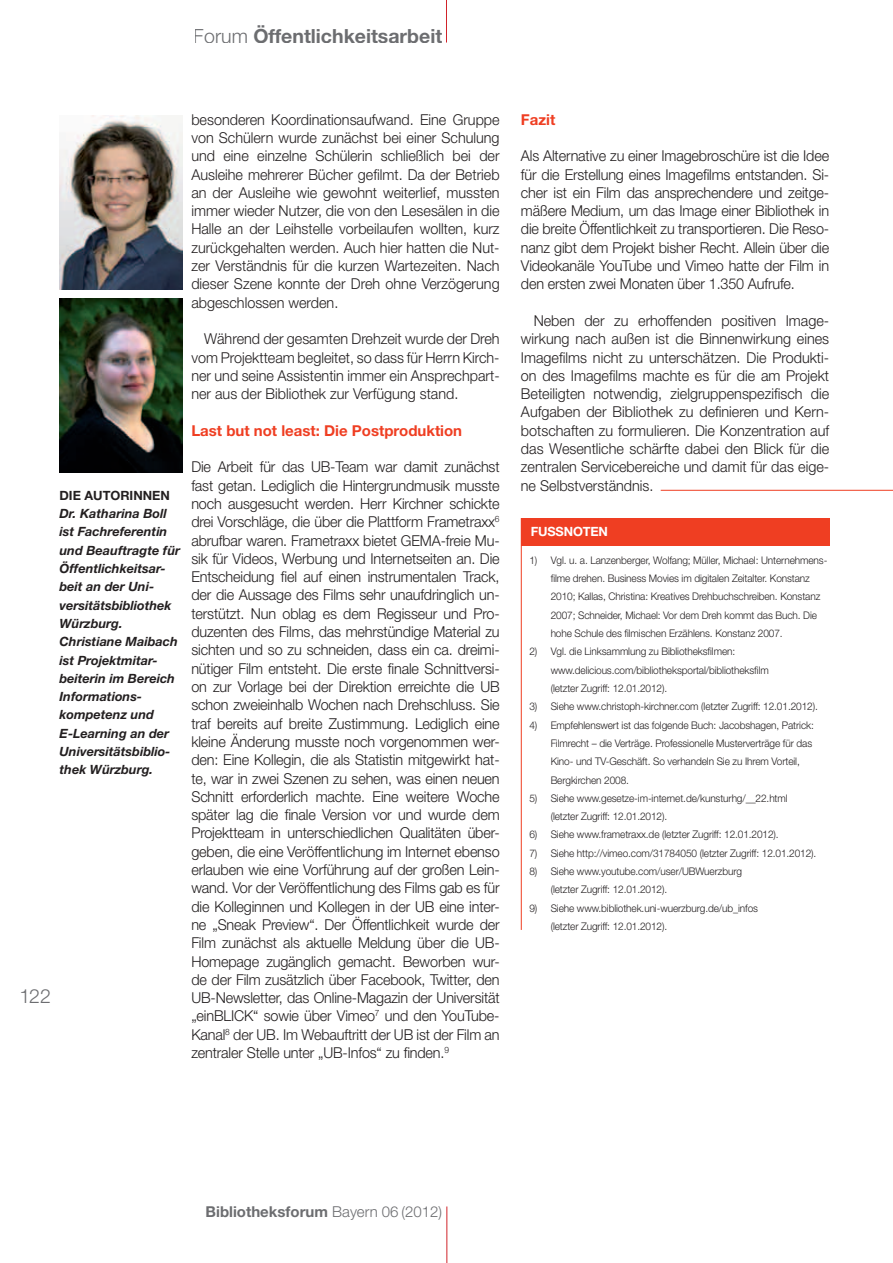
<style>
.page{position:relative;width:893px;height:1263px;background:#fff}
.page>*{position:absolute;margin:0;border:0;box-sizing:border-box;transform-origin:0 0}
.t1{font:700 19.5px "Helvetica Neue";color:#6c6d70}
.t2{font:300 19.5px "Helvetica Neue";color:#6c6d70}
.t3{font:300 15px/18.3px "Helvetica Neue";color:#231f20;text-align:justify;scale:.96 1}
.t4{font:700 15px "Helvetica Neue";color:#ef3e22}
.t5{font:700 15px "Helvetica Neue";color:#6c6d70}
.t6{font:italic 700 12.75px/18.3px "Helvetica Neue";color:#231f20}
.t7{font:700 12.75px "Helvetica Neue";color:#231f20}
.t8{font:700 12.75px "Helvetica Neue";letter-spacing:-.01em;color:#fff}
.t9{font:300 10.5px/18.3px "Helvetica Neue";letter-spacing:-.01em;color:#231f20;scale:.96 1}
.s1{font-weight:300}
</style>
<div class="page">
<hr style="left:446px;top:1206px;width:1px;height:57px;background:#d1232a">
<img style="left:60px;top:115px;width:123px;height:174px">
<img style="left:60px;top:298px;width:123px;height:174px">
<div style="left:521px;top:518px;width:308px;height:27px;background:#ef3e22"></div>
<hr style="left:521px;top:518px;width:1px;height:412px;background:#ef3e22">
<hr style="left:661px;top:490px;width:232px;height:1px;background:#ef3e22">
<hr style="left:446px;top:0;width:1px;height:43px;background:#d1232a">
<h1 class="t1" style="left:194px;top:24px;width:250px"><span class="s1">Forum</span> Öffentlichkeitsarbeit</h1>
<p class="t7" style="left:60px;top:487px;width:112px">Die Autorinnen</p>
<p class="t6" style="left:60px;top:504px;width:122px">Dr. Katharina Boll ist Fachreferentin und Beauftragte für<br>Öffentlichkeitsar&shy;beit an der Uni&shy;versitätsbibliothek<br>Würzburg.<br>Christiane Maibach ist Projektmitar&shy;beiterin im Bereich<br>Informations&shy;kompetenz und<br>E-Learning an der<br>Universitätsbiblio&shy;thek Würzburg.</p>
<h1 class="t2" style="left:19px;top:984px;width:33px">122</h1>
<p class="t3" style="left:191px;top:110px;width:323px">besonderen Koordinationsaufwand. Eine Gruppe von Schülern wurde zunächst bei einer Schulung und eine einzelne Schülerin schließlich bei der Ausleihe mehrerer Bücher gefilmt. Da der Betrieb an der Ausleihe wie gewohnt weiterlief, mussten immer wieder Nutzer, die von den Lesesälen in die Halle an der Leihstelle vorbeilaufen wollten, kurz zurückgehalten werden. Auch hier hatten die Nut&shy;zer Verständnis für die kurzen Wartezeiten. Nach dieser Szene konnte der Dreh ohne Verzögerung abgeschlossen werden.</p>
<p class="t3" style="left:191px;top:329px;width:323px;text-indent:13px">Während der gesamten Drehzeit wurde der Dreh vom Projektteam begleitet, so dass für Herrn Kirch&shy;ner und seine Assistentin immer ein Ansprechpart&shy;ner aus der Bibliothek zur Verfügung stand.</p>
<p class="t4" style="left:191px;top:421px;width:272px">Last but not least: Die Postproduktion</p>
<p class="t3" style="left:191px;top:457px;width:323px">Die Arbeit für das UB-Team war damit zunächst fast getan. Lediglich die Hintergrundmusik musste noch ausgesucht werden. Herr Kirchner schickte drei Vorschläge, die über die Plattform Frametraxx<sup>6 </sup>abrufbar waren. Frametraxx bietet GEMA-freie Mu&shy;sik für Videos, Werbung und Internetseiten an. Die Entscheidung fiel auf einen instrumentalen Track, der die Aussage des Films sehr unaufdringlich un&shy;terstützt. Nun oblag es dem Regisseur und Pro&shy;duzenten des Films, das mehrstündige Material zu sichten und so zu schneiden, dass ein ca. dreimi&shy;nütiger Film entsteht. Die erste finale Schnittversi&shy;on zur Vorlage bei der Direktion erreichte die UB schon zweieinhalb Wochen nach Drehschluss. Sie traf bereits auf breite Zustimmung. Lediglich eine kleine Änderung musste noch vorgenommen wer&shy;den: Eine Kollegin, die als Statistin mitgewirkt hat&shy;te, war in zwei Szenen zu sehen, was einen neuen Schnitt erforderlich machte. Eine weitere Woche später lag die finale Version vor und wurde dem Projektteam in unterschiedlichen Qualitäten über&shy;geben, die eine Veröffentlichung im Internet ebenso erlauben wie eine Vorführung auf der großen Lein&shy;wand. Vor der Veröffentlichung des Films gab es für die Kolleginnen und Kollegen in der UB eine inter&shy;ne „Sneak Preview“. Der Öffentlichkeit wurde der Film zunächst als aktuelle Meldung über die UB-Homepage zugänglich gemacht. Beworben wur&shy;de der Film zusätzlich über Facebook, Twitter, den UB-Newsletter, das Online-Magazin der Universität „einBLICK“ sowie über Vimeo<sup>7</sup> und den YouTube-Kanal<sup>8</sup> der UB. Im Webauftritt der UB ist der Film an zentraler Stelle unter „UB-Infos“ zu finden.<sup>9</sup></p>
<p class="t4" style="left:521px;top:110px;width:36px">Fazit</p>
<p class="t3" style="left:521px;top:146px;width:323px">Als Alternative zu einer Imagebroschüre ist die Idee für die Erstellung eines Imagefilms entstanden. Si&shy;cher ist ein Film das ansprechendere und zeitge&shy;mäßere Medium, um das Image einer Bibliothek in die breite Öffentlichkeit zu transportieren. Die Reso&shy;nanz gibt dem Projekt bisher Recht. Allein über die Videokanäle YouTube und Vimeo hatte der Film in den ersten zwei Monaten über 1.350 Aufrufe.</p>
<p class="t3" style="left:521px;top:311px;width:323px;text-indent:13px">Neben der zu erhoffenden positiven Image&shy;wirkung nach außen ist die Binnenwirkung eines Imagefilms nicht zu unterschätzen. Die Produkti&shy;on des Imagefilms machte es für die am Projekt Beteiligten notwendig, zielgruppenspezifisch die Aufgaben der Bibliothek zu definieren und Kern&shy;botschaften zu formulieren. Die Konzentration auf das Wesentliche schärfte dabei den Blick für die zentralen Servicebereiche und damit für das eige&shy;ne Selbstverständnis.</p>
<p class="t8" style="left:531px;top:524px;width:79px">FuSSnoten</p>
<p class="t9" style="left:551px;top:551px;width:290px;text-indent:-21px">1) Vgl. u. a. Lanzenberger, Wolfang; Müller, Michael: Unternehmens&shy;filme drehen. Business Movies im digitalen Zeitalter. Konstanz 2010; Kallas, Christina: Kreatives Drehbuchschreiben. Konstanz 2007; Schneider, Michael: Vor dem Dreh kommt das Buch. Die hohe Schule des filmischen Erzählens. Konstanz 2007.</p>
<p class="t9" style="left:551px;top:642px;width:229px;text-indent:-21px">2) Vgl. die Linksammlung zu Bibliotheksfilmen: www.delicious.com/bibliotheksportal/bibliotheksfilm (letzter Zugriff: 12.01.2012).</p>
<p class="t9" style="left:529px;top:697px;width:302px">3) Siehe www.christoph-kirchner.com (letzter Zugriff: 12.01.2012).</p>
<p class="t9" style="left:551px;top:715px;width:276px;text-indent:-21px">4) Empfehlenswert ist das folgende Buch: Jacobshagen, Patrick:<br>Filmrecht – die Verträge. Professionelle Musterverträge für das Kino- und TV-Geschäft. So verhandeln Sie zu Ihrem Vorteil, Bergkirchen 2008.</p>
<p class="t9" style="left:551px;top:789px;width:248px;text-indent:-21px">5) Siehe www.gesetze-im-internet.de/kunsturhg/__22.html (letzter Zugriff: 12.01.2012).</p>
<p class="t9" style="left:529px;top:825px;width:261px">6) Siehe www.frametraxx.de (letzter Zugriff: 12.01.2012).</p>
<p class="t9" style="left:529px;top:844px;width:300px">7) Siehe http://vimeo.com/31784050 (letzter Zugriff: 12.01.2012).</p>
<p class="t9" style="left:551px;top:862px;width:201px;text-indent:-21px">8) Siehe www.youtube.com/user/UBWuerzburg (letzter Zugriff: 12.01.2012).</p>
<p class="t9" style="left:551px;top:898px;width:218px;text-indent:-21px">9) Siehe www.bibliothek.uni-wuerzburg.de/ub_infos (letzter Zugriff: 12.01.2012).</p>
<p class="t5" style="left:206px;top:1202px;width:238px">Bibliotheksforum <span class="s1">Bayern 06 (2012)</span></p>
</div>
